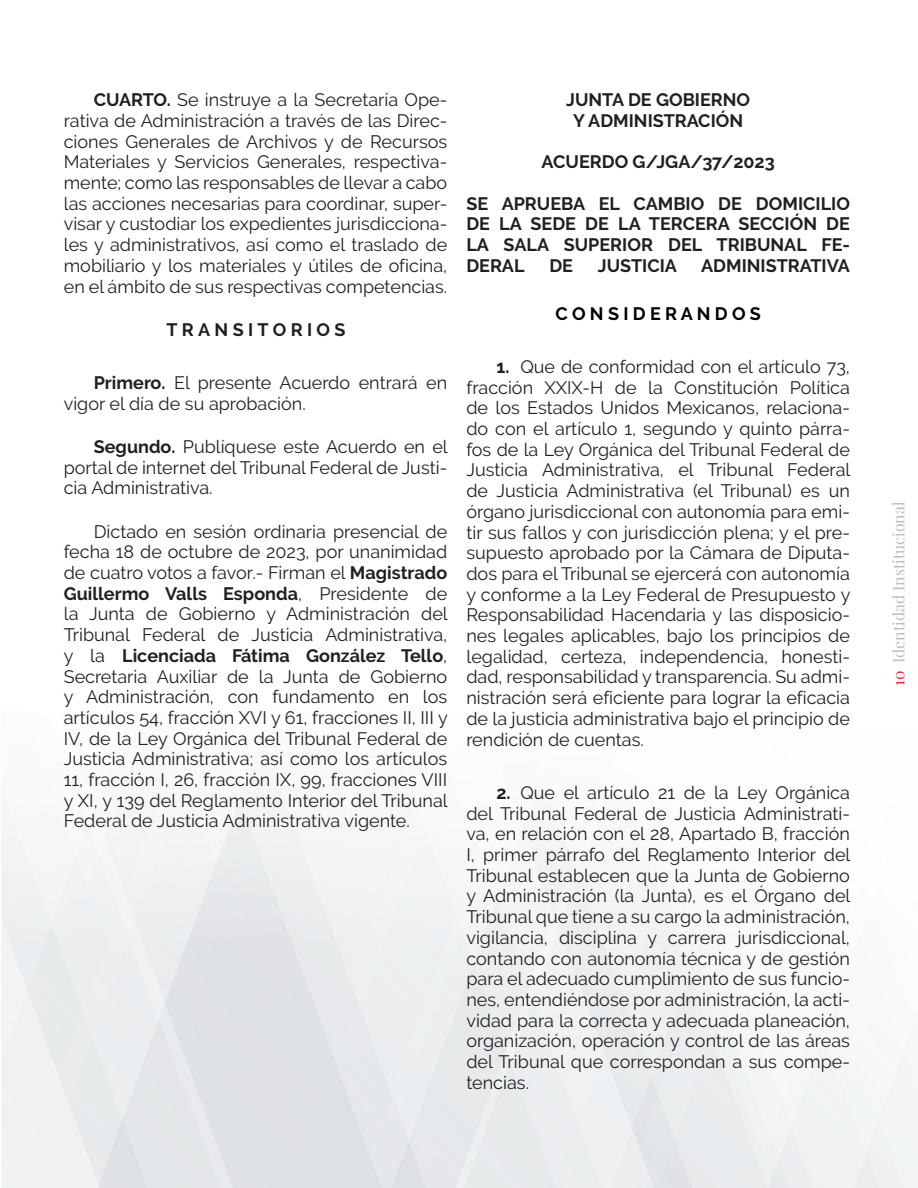
<style>
.page{position:relative;width:918px;height:1188px;background:#fff}
.page>*{position:absolute;margin:0;border:0;box-sizing:border-box;transform-origin:0 0}
.List_Paragraph_lp1_B{font:18px/20.7px "Raleway";color:#231f20;text-align:justify}
.Default{font:700 18px/20.7px "Raleway";color:#231f20;text-align:justify}
.t1{font:700 18px "Raleway";color:#000001}
.List_Paragraph_lp1_B-2{font:700 18px "Raleway";letter-spacing:.24em;color:#231f20}
.t2{font:15.75px "Playfair Display";color:#bbbdbd}
.s1{font-weight:700}
.s2{color:#ee2026}
</style>
<div class="page">
<p class="List_Paragraph_lp1_B" style="left:64px;top:89px;width:385px;text-indent:30px"><span class="s1">CUARTO.</span> Se instruye a la Secretaría Ope&shy;rativa de Administración a través de las Direc&shy;ciones Generales de Archivos y de Recursos Materiales y Servicios Generales, respectiva&shy;mente; como las responsables de llevar a cabo las acciones necesarias para coordinar, super&shy;visar y custodiar los expedientes jurisdicciona&shy;les y administrativos, así como el traslado de mobiliario y los materiales y útiles de oficina, en el ámbito de sus respectivas competencias.</p>
<p class="List_Paragraph_lp1_B-2" style="left:166px;top:319px;width:181px">TRANSITORIOS</p>
<p class="List_Paragraph_lp1_B" style="left:64px;top:372px;width:385px;text-indent:30px"><span class="s1">Primero.</span> El presente Acuerdo entrará en vigor el día de su aprobación.</p>
<p class="List_Paragraph_lp1_B" style="left:64px;top:436px;width:386px;text-indent:30px"><span class="s1">Segundo.</span> Publíquese este Acuerdo en el portal de internet del Tribunal Federal de Justi&shy;cia Administrativa.</p>
<p class="List_Paragraph_lp1_B" style="left:64px;top:521px;width:386px;text-indent:30px">Dictado en sesión ordinaria presencial de fecha 18 de octubre de 2023, por unanimidad de cuatro votos a favor.- Firman el <span class="s1">Magistrado Guillermo Valls Esponda</span>, Presidente de la Junta de Gobierno y Administración del Tribunal Federal de Justicia Administrativa, y la <span class="s1">Licenciada Fátima González Tello</span>, Secretaria Auxiliar de la Junta de Gobierno y Administración, con fundamento en los artículos 54, fracción XVI y 61, fracciones II, III y IV, de la Ley Orgánica del Tribunal Federal de Justicia Administrativa; así como los artículos 11, fracción I, 26, fracción IX, 99, fracciones VIII y XI, y 139 del Reglamento Interior del Tribunal Federal de Justicia Administrativa vigente.</p>
<p class="Default" style="left:566px;top:90px;width:186px">JUNTA DE GOBIERNO</p>
<p class="Default" style="left:573px;top:110px;width:171px">Y ADMINISTRACIÓN</p>
<p class="Default" style="left:542px;top:152px;width:235px">ACUERDO G/JGA/37/2023</p>
<p class="Default" style="left:466px;top:193px;width:385px">SE APRUEBA EL CAMBIO DE DOMICILIO DE LA SEDE DE LA TERCERA SECCIÓN DE LA SALA SUPERIOR DEL TRIBUNAL FE-DERAL</p>
<p class="Default" style="left:549px;top:255px;width:25px">DE</p>
<p class="Default" style="left:598px;top:255px;width:81px">JUSTICIA</p>
<p class="Default" style="left:701px;top:255px;width:150px">ADMINISTRATIVA</p>
<p class="t1" style="left:555px;top:303px;width:207px">C O N S I D E R A N D O S</p>
<p class="List_Paragraph_lp1_B" style="left:466px;top:356px;width:386px;text-indent:30px"><span class="s1">1.</span> Que de conformidad con el artículo 73, fracción XXIX-H de la Constitución Política de los Estados Unidos Mexicanos, relaciona&shy;do con el artículo 1, segundo y quinto párra&shy;fos de la Ley Orgánica del Tribunal Federal de Justicia Administrativa, el Tribunal Federal de Justicia Administrativa (el Tribunal) es un órgano jurisdiccional con autonomía para emi&shy;tir sus fallos y con jurisdicción plena; y el pre&shy;supuesto aprobado por la Cámara de Diputa&shy;dos para el Tribunal se ejercerá con autonomía y conforme a la Ley Federal de Presupuesto y Responsabilidad Hacendaria y las disposicio&shy;nes legales aplicables, bajo los principios de legalidad, certeza, independencia, honesti&shy;dad, responsabilidad y transparencia. Su admi&shy;nistración será eficiente para lograr la eficacia de la justicia administrativa bajo el principio de rendición de cuentas.</p>
<p class="List_Paragraph_lp1_B" style="left:466px;top:782px;width:386px;text-indent:30px"><span class="s1">2.</span> Que el artículo 21 de la Ley Orgánica del Tribunal Federal de Justicia Administrati&shy;va, en relación con el 28, Apartado B, fracción I, primer párrafo del Reglamento Interior del Tribunal establecen que la Junta de Gobierno y Administración (la Junta), es el Órgano del Tribunal que tiene a su cargo la administración, vigilancia, disciplina y carrera jurisdiccional, contando con autonomía técnica y de gestión para el adecuado cumplimiento de sus funcio&shy;nes, entendiéndose por administración, la acti&shy;vidad para la correcta y adecuada planeación, organización, operación y control de las áreas del Tribunal que correspondan a sus compe&shy;tencias.</p>
<p class="t2" style="left:889px;top:686px;width:186px;rotate:-90deg"><span class="s2">10</span> Identidad Institucional</p>
</div>
